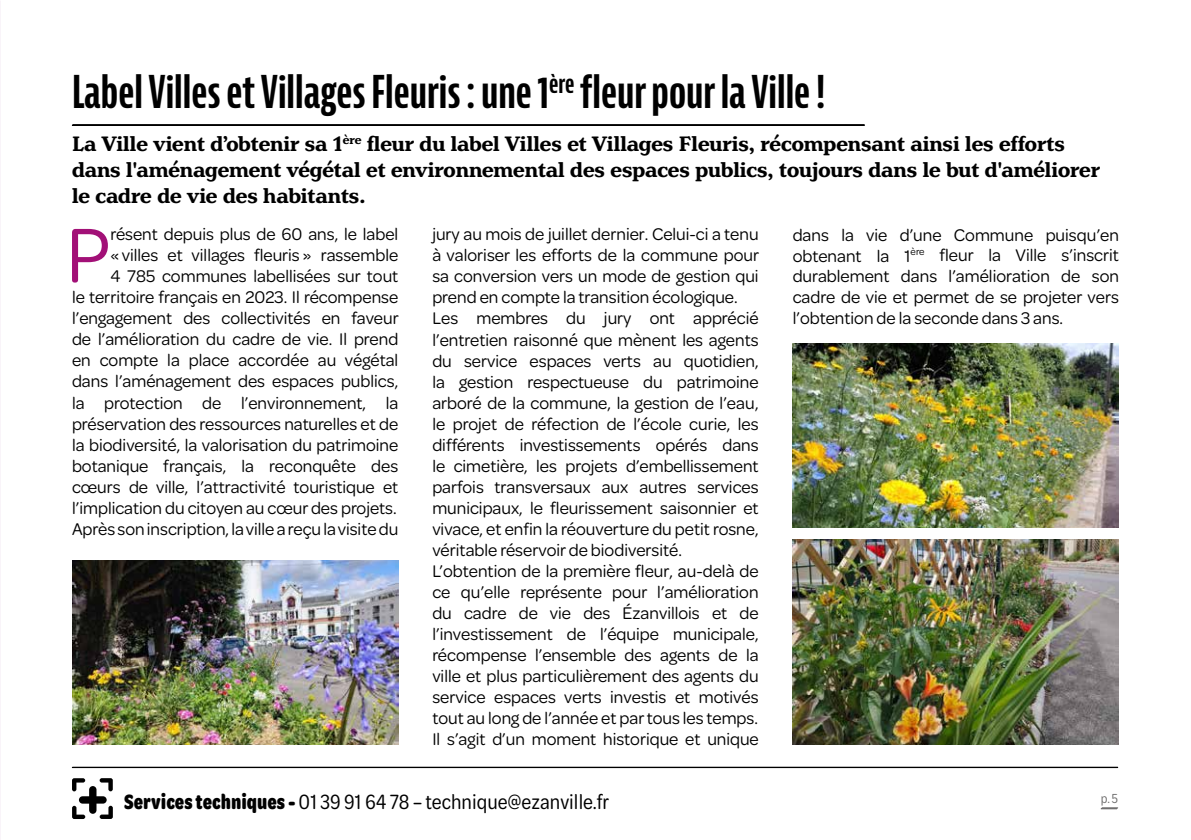
<style>
.page{position:relative;width:1191px;height:840px;background:#fff}
.page>*{position:absolute;margin:0;border:0;box-sizing:border-box;transform-origin:0 0}
.t1{font:82.4px "Omnes";color:#a21077}
.t2{font:700 extra-condensed 44px "Bernina Sans";color:#000}
.t3{font:700 22px/26px "Henriette";color:#000}
.t4{font:22px "Omnes Narrow";color:#000}
.t5{font:18px/21px "Omnes";color:#000;text-align:right}
.t6{font:14px "Omnes Narrow";color:#706f6f}
.s1{font-weight:700}
</style>
<div class="page">
<svg style="left:1100px;top:807px;width:18px;height:2px"></svg>
<img style="left:0;top:0;width:1px;height:839px">
<svg style="left:72px;top:766px;width:1046px;height:1px"></svg>
<svg style="left:72px;top:778px;width:41px;height:40px"></svg>
<svg style="left:72px;top:124px;width:793px;height:2px;background:#0b0b0b"></svg>
<img style="left:72px;top:560px;width:326px;height:184px">
<img style="left:792px;top:343px;width:326px;height:184px">
<img style="left:792px;top:539px;width:327px;height:205px">
<h2 class="t2" style="left:72px;top:66px;width:755px">Label Villes et Villages Fleuris : une 1<sup>ère</sup> fleur pour la Ville !</h2>
<p class="t3" style="left:72px;top:131px;width:1029px">La Ville vient d’obtenir sa 1<sup>ère</sup> fleur du label Villes et Villages Fleuris, récompensant ainsi les efforts dans l'aménagement végétal et environnemental des espaces publics, toujours dans le but d'améliorer le cadre de vie des habitants.</p>
<p class="t5" style="left:72px;top:222px;width:328px">résent depuis plus de 60 ans, le label<br>« villes et villages fleuris » rassemble<br>4 785 communes labellisées sur tout<br>le territoire français en 2023. Il récompense l’engagement des collectivités en faveur de l’amélioration du cadre de vie. Il prend en compte la place accordée au végétal dans l’aménagement des espaces publics, la protection de l’environnement, la préservation des ressources naturelles et de la biodiversité, la valorisation du patrimoine botanique français, la reconquête des cœurs de ville, l’attractivité touristique et l’implication du citoyen au cœur des projets.<br>Après son inscription, la ville a reçu la visite du</p>
<p class="t5" style="left:432px;top:223px;width:328px;text-align:left">jury au mois de juillet dernier. Celui-ci a tenu à valoriser les efforts de la commune pour sa conversion vers un mode de gestion qui prend en compte la transition écologique.<br>Les membres du jury ont apprécié l’entretien raisonné que mènent les agents du service espaces verts au quotidien, la gestion respectueuse du patrimoine arboré de la commune, la gestion de l’eau, le projet de réfection de l’école curie, les différents investissements opérés dans le cimetière, les projets d’embellissement parfois transversaux aux autres services municipaux, le fleurissement saisonnier et vivace, et enfin la réouverture du petit rosne, véritable réservoir de biodiversité.<br>L’obtention de la première fleur, au-delà de ce qu’elle représente pour l’amélioration du cadre de vie des Ézanvillois et de l’investissement de l’équipe municipale, récompense l’ensemble des agents de la ville et plus particulièrement des agents du service espaces verts investis et motivés tout au long de l’année et par tous les temps.<br>Il s’agit d’un moment historique et unique</p>
<p class="t5" style="left:792px;top:223px;width:328px;text-align:justify">dans la vie d’une Commune puisqu’en obtenant la 1<sup>ère</sup> fleur la Ville s’inscrit durablement dans l’amélioration de son cadre de vie et permet de se projeter vers l’obtention de la seconde dans 3 ans.</p>
<h1 class="t1" style="left:66px;top:200px;width:46px">P</h1>
<p class="t4" style="left:124px;top:787px;width:486px"><span class="s1">Services techniques -</span> 01 39 91 64 78 – technique@ezanville.fr</p>
<p class="t6" style="left:1100px;top:789px;width:19px">p. 5</p>
</div>
